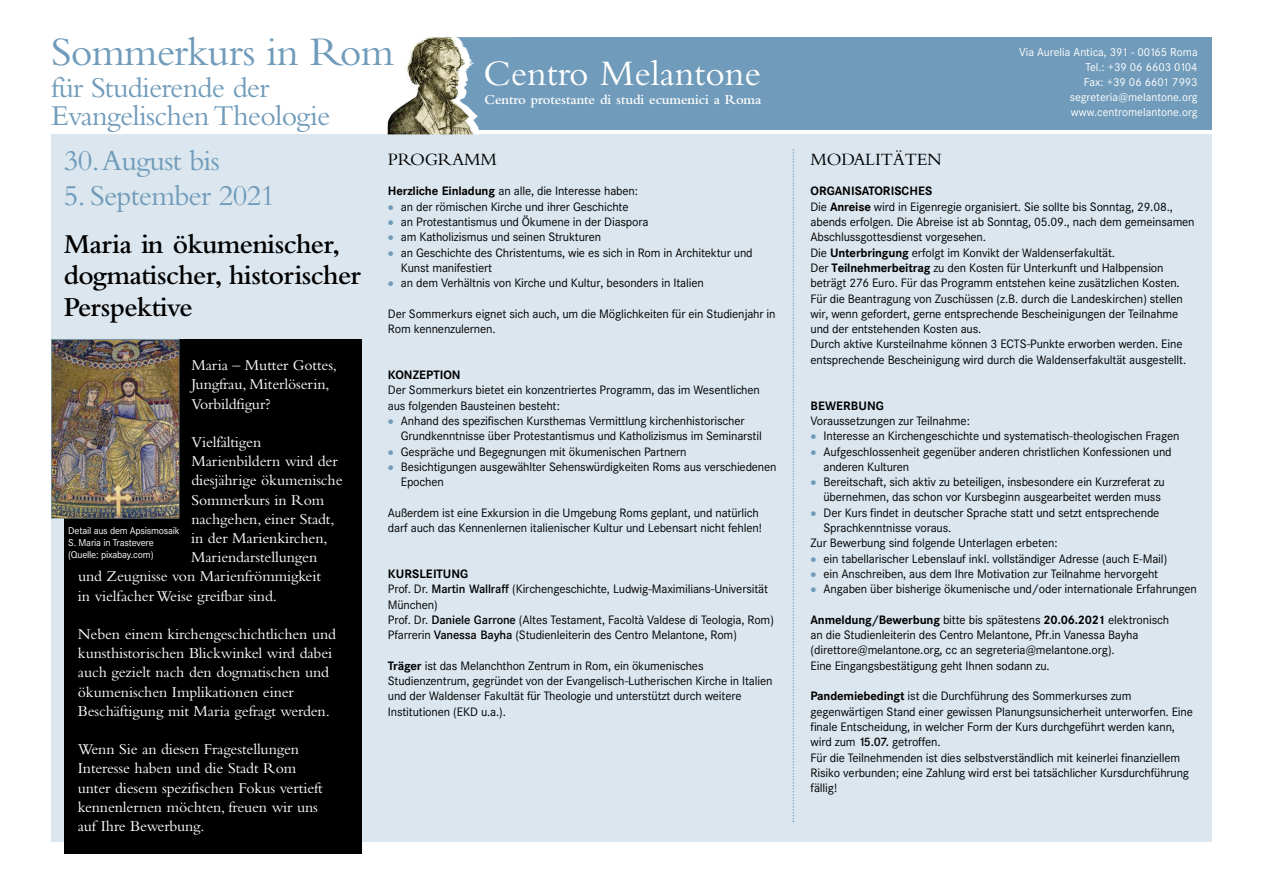
<style>
.page{position:relative;width:1263px;height:893px;background:#fff}
.page>*{position:absolute;margin:0;border:0;box-sizing:border-box;transform-origin:0 0}
.t1{font:42px "Bembo";letter-spacing:-.02em;color:#709bba}
.t2{font:37.5px "Bembo";color:#fff}
.t3{font:30px/28.5px "Bembo";letter-spacing:-.025em;color:#709bba}
.t4{font:600 28.5px/31.5px "Bembo";letter-spacing:-.02em;color:#000}
.t5{font:18px "Bembo";letter-spacing:-.01em;color:#000}
.t6{font:15.75px/19.2px "Bembo";letter-spacing:-.005em;color:#fff}
.t7{font:600 14.25px "Bembo";letter-spacing:-.01em;color:#fff}
.t8{font:12px/15.3px "Corporate SBQ";letter-spacing:-.015em;color:#000}
.t9{font:700 12px "Corporate SBQ";letter-spacing:.005em;color:#000}
.t10{font:11.25px/15px "Corporate SBQ";color:#fff;text-align:right}
.t11{font:9.75px/12px "Corporate SBQ";letter-spacing:-.025em;color:#fff}
.s1{font-weight:700}
.s2{font-weight:700;font-size:18px;color:#709bba}
.s3{font-weight:500}
</style>
<div class="page">
<div style="left:51px;top:134px;width:1161px;height:708px;background:#dbe6ee"></div>
<div style="left:436px;top:37px;width:776px;height:92px;background:#709bba"></div>
<img style="left:410px;top:37px;width:105px;height:24px">
<div style="left:64px;top:339px;width:297px;height:514px;background:#000"></div>
<div style="left:51px;top:339px;width:128px;height:180px;border:1px solid #7a929d"></div>
<img style="left:52px;top:340px;width:126px;height:178px">
<svg style="left:793px;top:149px;width:1px;height:673px"></svg>
<h1 class="t1" style="left:51px;top:38px;width:345px">Sommerkurs in Rom</h1>
<h3 class="t3" style="left:51px;top:76px;width:281px">für Studierende der<br>Evangelischen Theologie</h3>
<h2 class="t2" style="left:483px;top:60px;width:279px">Centro Melantone</h2>
<p class="t7" style="left:485px;top:94px;width:278px">Centro protestante di studi ecumenici a Roma</p>
<h3 class="t3" style="left:64px;top:149px;width:157px">30.August bis</h3>
<h3 class="t3" style="left:64px;top:184px;width:213px">5. September 2021</h3>
<h3 class="t4" style="left:64px;top:231px;width:299px">Maria in ökumenischer, dogmatischer, historischer<br>Perspektive</h3>
<h3 class="t6" style="left:191px;top:357px;width:147px">Maria – Mutter Gottes,<br>Jungfrau, Miterlöserin,<br>Vorbildfigur?</h3>
<h3 class="t6" style="left:191px;top:434px;width:71px">Vielfältigen</h3>
<h3 class="t6" style="left:191px;top:453px;width:148px">Marienbildern wird der</h3>
<h3 class="t6" style="left:191px;top:472px;width:153px">diesjährige ökumenische</h3>
<h3 class="t6" style="left:191px;top:492px;width:134px">Sommerkurs in Rom</h3>
<h3 class="t6" style="left:191px;top:511px;width:145px">nachgehen, einer Stadt,</h3>
<h3 class="t6" style="left:191px;top:530px;width:138px">in der Marienkirchen,</h3>
<h3 class="t6" style="left:191px;top:549px;width:128px">Mariendarstellungen</h3>
<h3 class="t6" style="left:78px;top:568px;width:244px">und Zeugnisse von Marienfrömmigkeit</h3>
<h3 class="t6" style="left:78px;top:588px;width:200px">in vielfacher Weise greifbar sind.</h3>
<h3 class="t6" style="left:78px;top:626px;width:260px">Neben einem kirchengeschichtlichen und kunsthistorischen Blickwinkel wird dabei auch gezielt nach den dogmatischen und ökumenischen Implikationen einer Beschäftigung mit Maria gefragt werden.</h3>
<h3 class="t6" style="left:78px;top:741px;width:247px">Wenn Sie an diesen Fragestellungen Interesse haben und die Stadt Rom unter diesem spezifischen Fokus vertieft kennenlernen möchten, freuen wir uns auf Ihre Bewerbung.</h3>
<p class="t11" style="left:68px;top:524px;width:113px">Detail aus dem Apsismosaik<br>S. Maria in Trastevere (Quelle: pixabay.com)</p>
<h3 class="t5" style="left:388px;top:153px;width:110px">PROGRAMM</h3>
<p class="t8" style="left:388px;top:184px;width:252px"><span class="s1">Herzliche Einladung</span> an alle, die Interesse haben:</p>
<p class="t8" style="left:388px;top:199px;width:242px"><span class="s2">•</span> an der römischen Kirche und ihrer Geschichte</p>
<p class="t8" style="left:388px;top:214px;width:262px"><span class="s2">•</span> an Protestantismus und Ökumene in der Diaspora</p>
<p class="t8" style="left:388px;top:230px;width:215px"><span class="s2">•</span> am Katholizismus und seinen Strukturen</p>
<p class="t8" style="left:401px;top:245px;width:353px;text-indent:-13px"><span class="s2">•</span> an Geschichte des Christentums, wie es sich in Rom in Architektur und<br>Kunst manifestiert</p>
<p class="t8" style="left:388px;top:275px;width:317px"><span class="s2">•</span> an dem Verhältnis von Kirche und Kultur, besonders in Italien</p>
<p class="t8" style="left:388px;top:306px;width:389px">Der Sommerkurs eignet sich auch, um die Möglichkeiten für ein Studienjahr in<br>Rom kennenzulernen.</p>
<p class="t9" style="left:388px;top:368px;width:74px">KONZEPTION</p>
<p class="t8" style="left:388px;top:383px;width:374px">Der Sommerkurs bietet ein konzentriertes Programm, das im Wesentlichen aus folgenden Bausteinen besteht:</p>
<p class="t8" style="left:401px;top:413px;width:363px;text-indent:-13px"><span class="s2">•</span> Anhand des spezifischen Kursthemas Vermittlung kirchenhistorischer<br>Grundkenntnisse über Protestantismus und Katholizismus im Seminarstil</p>
<p class="t8" style="left:388px;top:444px;width:300px"><span class="s2">•</span> Gespräche und Begegnungen mit ökumenischen Partnern</p>
<p class="t8" style="left:401px;top:459px;width:377px;text-indent:-13px"><span class="s2">•</span> Besichtigungen ausgewählter Sehenswürdigkeiten Roms aus verschiedenen<br>Epochen</p>
<p class="t8" style="left:388px;top:505px;width:376px">Außerdem ist eine Exkursion in die Umgebung Roms geplant, und natürlich darf auch das Kennenlernen italienischer Kultur und Lebensart nicht fehlen!</p>
<p class="t8" style="left:388px;top:566px;width:388px"><span class="s1">KURSLEITUNG<br></span>Prof. Dr. <span class="s3">Martin Wallraff</span> (Kirchengeschichte, Ludwig-Maximilians-Universität München)<br>Prof. Dr. <span class="s3">Daniele Garrone</span> (Altes Testament, Facoltà Valdese di Teologia, Rom)<br>Pfarrerin <span class="s3">Vanessa Bayha</span> (Studienleiterin des Centro Melantone, Rom)</p>
<p class="t8" style="left:388px;top:658px;width:386px"><span class="s1">Träger</span> ist das Melanchthon Zentrum in Rom, ein ökumenisches Studienzentrum, gegründet von der Evangelisch-Lutherischen Kirche in Italien und der Waldenser Fakultät für Theologie und unterstützt durch weitere Institutionen (EKD u.a.).</p>
<p class="t10" style="left:1019px;top:45px;width:180px">Via Aurelia Antica, 391 - 00165 Roma<br>Tel.: +39 06 6603 0104<br>Fax: +39 06 6601 7993 segreteria@melantone.org www.centromelantone.org</p>
<h3 class="t5" style="left:810px;top:153px;width:133px">MODALITÄTEN</h3>
<p class="t8" style="left:810px;top:184px;width:386px"><span class="s1">ORGANISATORISCHES<br></span>Die <span class="s1">Anreise</span> wird in Eigenregie organisiert. Sie sollte bis Sonntag, 29.08., abends erfolgen. Die Abreise ist ab Sonntag, 05.09., nach dem gemeinsamen Abschlussgottesdienst vorgesehen.<br>Die <span class="s1">Unterbringung</span> erfolgt im Konvikt der Waldenserfakultät.<br>Der <span class="s1">Teilnehmerbeitrag</span> zu den Kosten für Unterkunft und Halbpension beträgt 276 Euro. Für das Programm entstehen keine zusätzlichen Kosten.<br>Für die Beantragung von Zuschüssen (z.B. durch die Landeskirchen) stellen wir, wenn gefordert, gerne entsprechende Bescheinigungen der Teilnahme und der entstehenden Kosten aus.<br>Durch aktive Kursteilnahme können 3 ECTS-Punkte erworben werden. Eine entsprechende Bescheinigung wird durch die Waldenserfakultät ausgestellt.</p>
<p class="t9" style="left:810px;top:399px;width:75px">BEWERBUNG</p>
<p class="t8" style="left:810px;top:413px;width:161px">Voraussetzungen zur Teilnahme:</p>
<p class="t8" style="left:810px;top:428px;width:370px"><span class="s2">•</span> Interesse an Kirchengeschichte und systematisch-theologischen Fragen</p>
<p class="t8" style="left:823px;top:444px;width:350px;text-indent:-13px"><span class="s2">•</span> Aufgeschlossenheit gegenüber anderen christlichen Konfessionen und anderen Kulturen</p>
<p class="t8" style="left:823px;top:474px;width:343px;text-indent:-13px"><span class="s2">•</span> Bereitschaft, sich aktiv zu beteiligen, insbesondere ein Kurzreferat zu übernehmen, das schon vor Kursbeginn ausgearbeitet werden muss</p>
<p class="t8" style="left:810px;top:505px;width:350px"><span class="s2">•</span> Der Kurs findet in deutscher Sprache statt und setzt entsprechende</p>
<p class="t8" style="left:823px;top:520px;width:129px">Sprachkenntnisse voraus.</p>
<p class="t8" style="left:810px;top:536px;width:249px">Zur Bewerbung sind folgende Unterlagen erbeten:</p>
<p class="t8" style="left:810px;top:551px;width:358px"><span class="s2">•</span> ein tabellarischer Lebenslauf inkl. vollständiger Adresse (auch E-Mail)</p>
<p class="t8" style="left:810px;top:566px;width:349px"><span class="s2">•</span> ein Anschreiben, aus dem Ihre Motivation zur Teilnahme hervorgeht</p>
<p class="t8" style="left:810px;top:581px;width:388px"><span class="s2">•</span> Angaben über bisherige ökumenische und/oder internationale Erfahrungen</p>
<p class="t8" style="left:810px;top:612px;width:360px"><span class="s1">Anmeldung/Bewerbung</span> bitte bis spätestens <span class="s1">20.06.2021</span> elektronisch an die Studienleiterin des Centro Melantone, Pfr.in Vanessa Bayha (direttore@melantone.org, cc an segreteria@melantone.org).<br>Eine Eingangsbestätigung geht Ihnen sodann zu.</p>
<p class="t8" style="left:810px;top:689px;width:384px"><span class="s1">Pandemiebedingt</span> ist die Durchführung des Sommerkurses zum gegenwärtigen Stand einer gewissen Planungsunsicherheit unterworfen. Eine finale Entscheidung, in welcher Form der Kurs durchgeführt werden kann, wird zum <span class="s3">15.07.</span> getroffen.<br>Für die Teilnehmenden ist dies selbstverständlich mit keinerlei finanziellem Risiko verbunden; eine Zahlung wird erst bei tatsächlicher Kursdurchführung fällig!</p>
</div>
